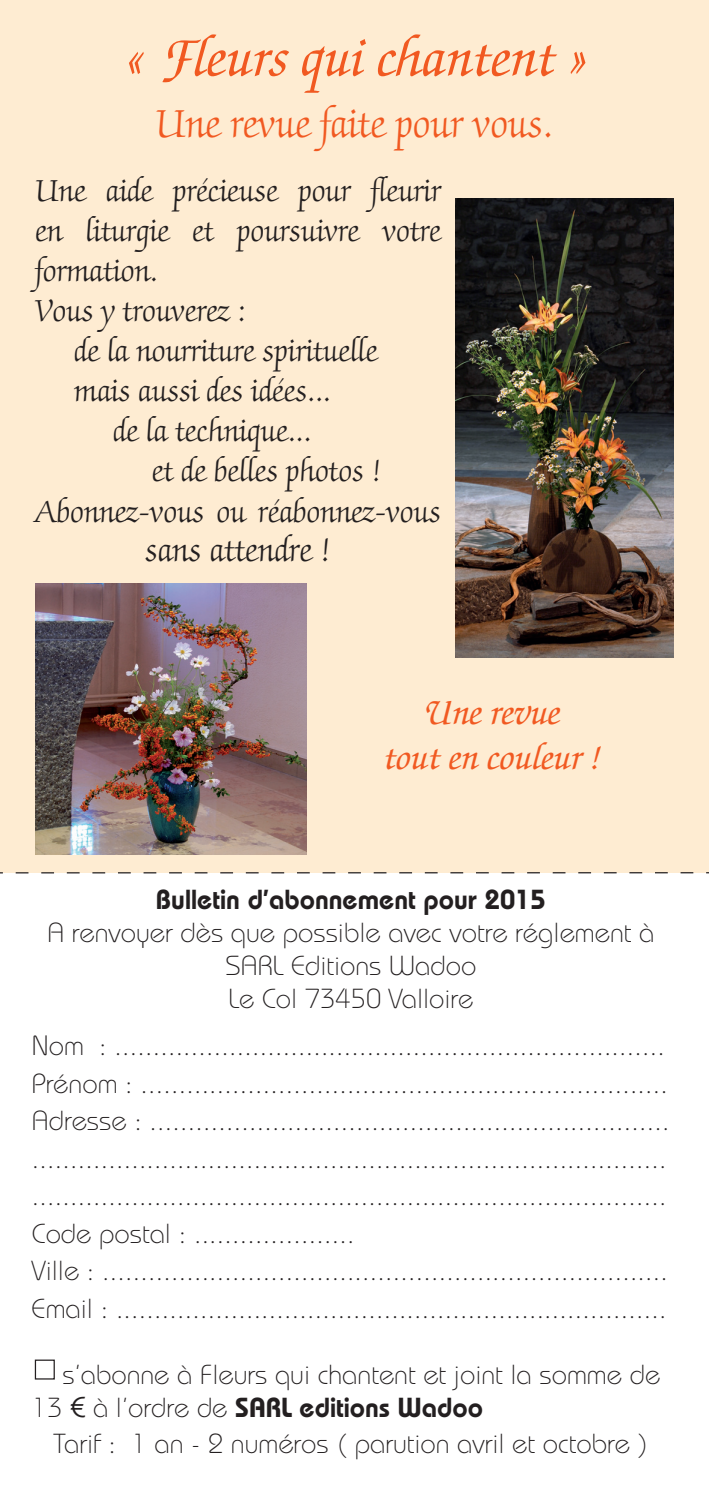
<style>
.page{position:relative;width:709px;height:1489px;background:#fff}
.page>*{position:absolute;margin:0;border:0;box-sizing:border-box;transform-origin:0 0}
.t1{font:italic 500 57.5px "Zapf Chancery";color:#f15921}
.t2{font:300 45px "Zapf Chancery";color:#f15921}
.t3{font:italic 500 37.5px/45px "Zapf Chancery";color:#f15921;text-align:center}
.t4{font:300 37.5px "Zapf Chancery";color:#231f20}
.t5{font:300 35px "Zapf Chancery";color:#231f20}
.t6{font:300 27.5px/37.5px "Bauhaus";color:#231f20}
.t7{font:600 27.5px "Bauhaus";color:#231f20}
.s1{font-family:"Century Gothic";font-weight:400}
.s2{font-weight:600}
</style>
<div class="page">
<div style="left:0;top:0;width:709px;height:872px;background:#feecd2"></div>
<svg style="left:0;top:872px;width:709px;height:1px"></svg>
<div style="left:35px;top:1359px;width:20px;height:20px;border:1px solid #231f20"></div>
<img style="left:455px;top:198px;width:218px;height:459px">
<img style="left:35px;top:583px;width:271px;height:271px">
<h1 class="t1" style="left:123px;top:28px;width:464px">« Fleurs qui chantent »</h1>
<h2 class="t2" style="left:156px;top:101px;width:399px">Une revue faite pour vous.</h2>
<p class="t5" style="left:35px;top:173px;width:407px">Une aide précieuse pour fleurir</p>
<p class="t5" style="left:35px;top:213px;width:407px">en liturgie et poursuivre votre</p>
<p class="t5" style="left:35px;top:253px;width:124px">formation.</p>
<p class="t5" style="left:35px;top:293px;width:211px">Vous y trouverez :</p>
<p class="t5" style="left:74px;top:333px;width:305px">de la nourriture spirituelle</p>
<p class="t5" style="left:74px;top:373px;width:258px">mais aussi des idées...</p>
<p class="t5" style="left:113px;top:413px;width:200px">de la technique...</p>
<p class="t5" style="left:152px;top:453px;width:231px">et de belles photos !</p>
<p class="t5" style="left:35px;top:493px;width:407px">Abonnez-vous ou réabonnez-vous</p>
<h3 class="t4" style="left:145px;top:531px;width:187px">sans attendre !</h3>
<h3 class="t3" style="left:381px;top:692px;width:218px">Une revue<br>tout en couleur !</h3>
<p class="t7" style="left:156px;top:882px;width:391px">Bulletin d’abonnement pour 2015</p>
<p class="t6" style="left:47px;top:915px;width:608px;line-height:33px;text-align:center">A renvoyer dès que possible avec votre réglement à<br>SARL Editions Wadoo<br>Le Col 73450 Valloire</p>
<p class="t6" style="left:32px;top:1026px;width:639px">Nom : ........................................................................<br>Prénom : .....................................................................<br>Adresse : .................................................................... ................................................................................... ...................................................................................<br>Code postal : .....................<br>Ville : ..........................................................................<br>Email : ........................................................................</p>
<p class="t6" style="left:32px;top:1357px;width:630px;line-height:33px;text-indent:31px">s’abonne à Fleurs qui chantent et joint la somme de<br>13 <span class="s1">€</span> à l’ordre de <span class="s2">SARL editions Wadoo</span></p>
<p class="t6" style="left:54px;top:1424px;width:596px">Tarif : 1 an - 2 numéros ( parution avril et octobre )</p>
</div>
